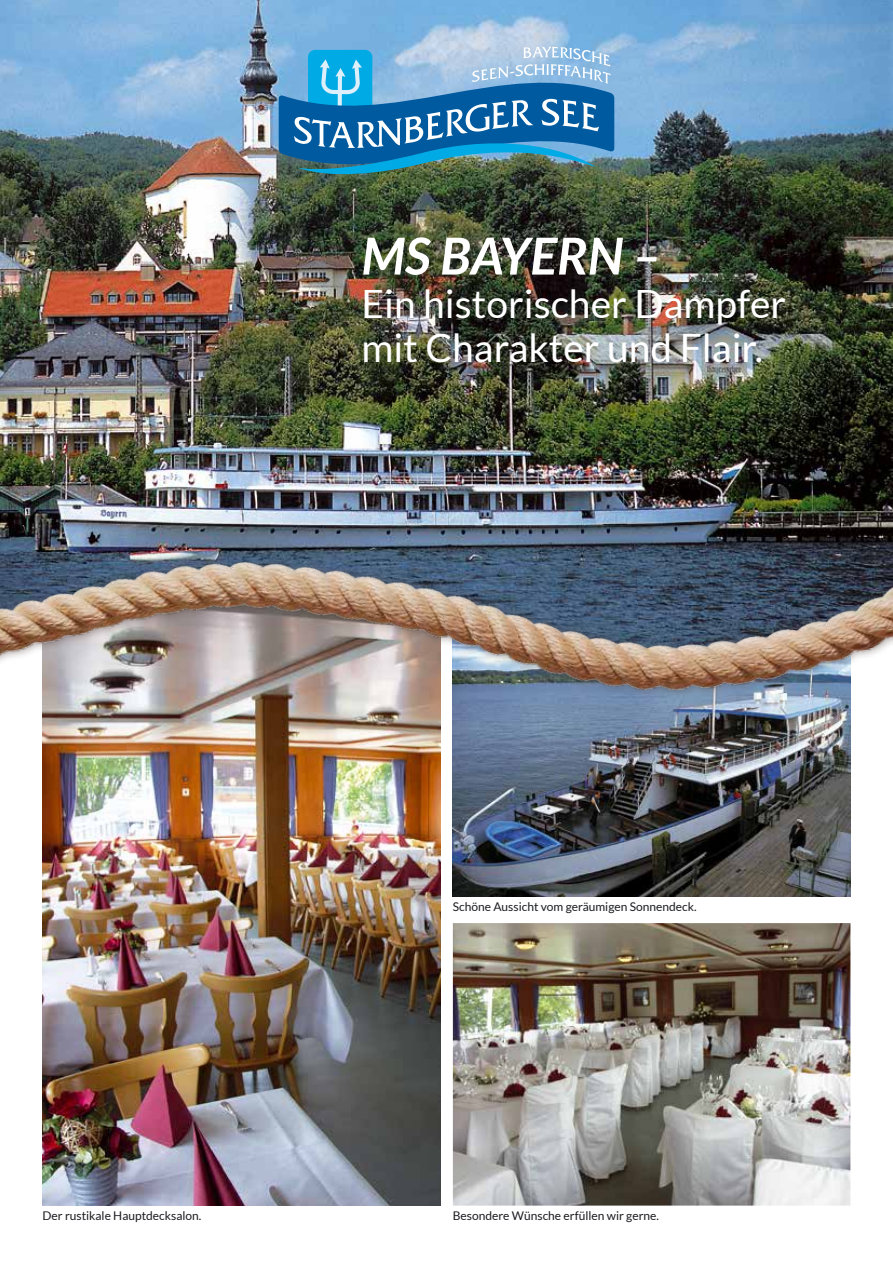
<style>
.page{position:relative;width:893px;height:1263px;background:#fff}
.page>*{position:absolute;margin:0;border:0;box-sizing:border-box;transform-origin:0 0}
.t1{font:italic 700 51px "Lato";color:#fff}
.t2{font:39px/43.5px "Lato";color:#fff}
.t3{font:12px "Lato";color:#1b1c20}
</style>
<div class="page">
<img style="left:43px;top:724px;width:397px;height:481px">
<img style="left:453px;top:923px;width:397px;height:282px">
<img style="left:453px;top:724px;width:397px;height:172px">
<img style="left:0;top:0;width:893px;height:525px">
<img style="left:0;top:525px;width:893px;height:199px">
<img style="left:279px;top:47px;width:335px;height:143px">
<h1 class="t1" style="left:361px;top:227px;width:300px">MS BAYERN –</h1>
<h2 class="t2" style="left:361px;top:282px;width:426px">Ein historischer Dampfer mit Charakter und Flair.</h2>
<p class="t3" style="left:453px;top:900px;width:245px">Schöne Aussicht vom geräumigen Sonnendeck.</p>
<p class="t3" style="left:43px;top:1209px;width:160px">Der rustikale Hauptdecksalon.</p>
<p class="t3" style="left:453px;top:1209px;width:208px">Besondere Wünsche erfüllen wir gerne.</p>
</div>
